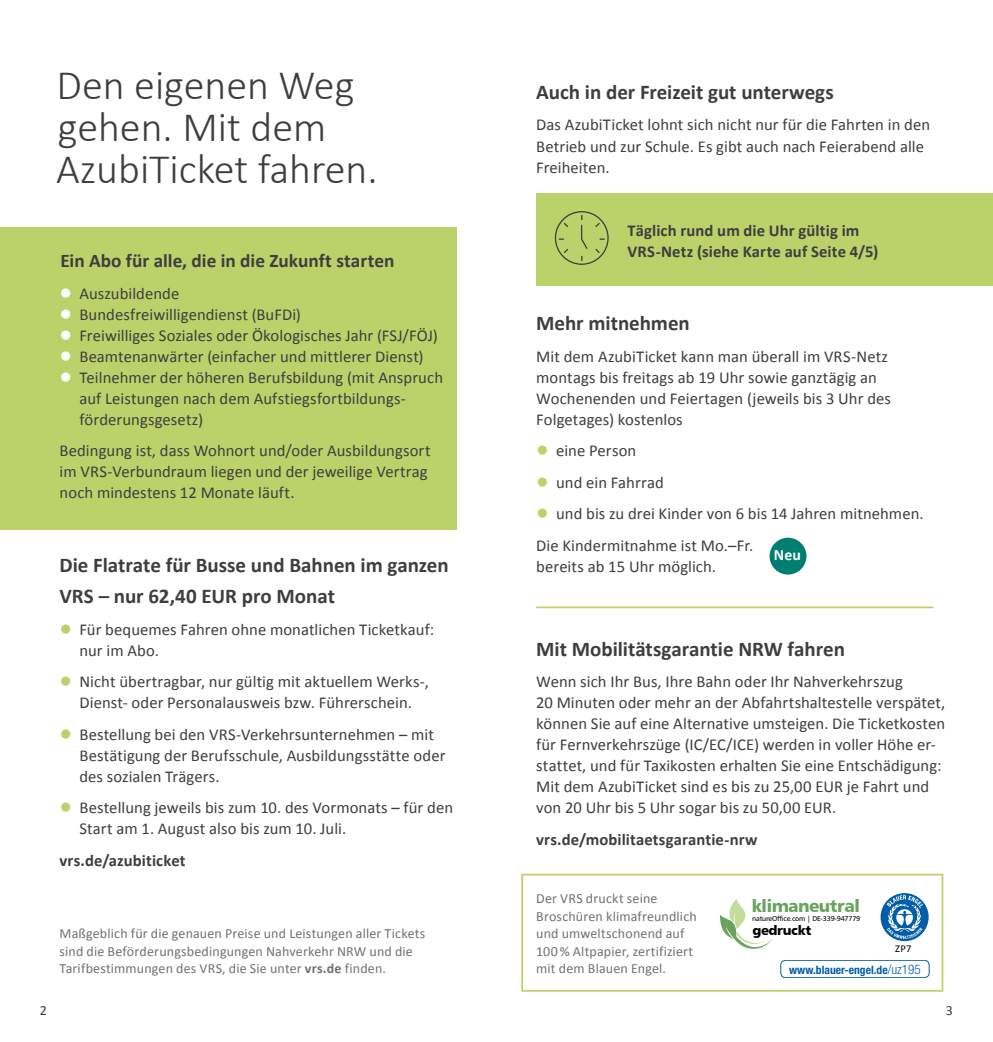
<style>
.page{position:relative;width:993px;height:1042px;background:#fff}
.page>*{position:absolute;margin:0;border:0;box-sizing:border-box;transform-origin:0 0}
.t1{font:300 42px/42px "Calibri";color:#3e3d40}
.t2{font:700 21px/31.5px "Calibri";color:#3e3d40}
.t3{font:700 19.25px "Calibri";color:#3e3d40}
.t4{font:17.32px "Humanist 777 BT Black B";letter-spacing:-.03em;color:#6aa35d}
.t5{font:16.62px/21px "Calibri";letter-spacing:.005em;color:#3e3d40}
.t6{font:700 16.62px/21px "Calibri";letter-spacing:.01em;color:#3e3d40}
.t7{font:700 15.75px "Calibri";color:#fff}
.t8{font:14px/17.5px "Calibri";letter-spacing:.01em;color:#707172}
.t9{font:14px "Calibri";color:#3e3d40}
.t10{font:13.3px "Humanist 777 BT Black B";letter-spacing:-.03em;color:#000}
.t11{font:700 condensed 11.55px "Helvetica Neue";color:#005ea8}
.t12{font:10.5px "Calibri";color:#000}
.t13{font:7.17px "Humanist 777 BT Roman B";letter-spacing:-.03em;color:#000}
.s1{font-family:"Georgia";font-size:21px;color:#fff}
.s2{font-weight:700;font-size:21px;color:#fff}
.s3{font-family:"Georgia";font-size:21px;color:#bbd26a}
.s4{font-weight:700;font-size:21px;color:#bbd26a}
.s5{font-weight:700}
.s6{font-weight:300;font-size:13.12px}
</style>
<div class="page">
<hr style="left:536px;top:606px;width:397px;height:2px;background:#bbd26a">
<div style="left:536px;top:193px;width:456px;height:92px;background:#bbd26a"></div>
<div style="left:0;top:227px;width:456px;height:302px;background:#bbd26a"></div>
<div style="left:521px;top:874px;width:422px;height:117px;border:2px solid #bbd26a"></div>
<svg style="left:720px;top:899px;width:52px;height:50px"></svg>
<div style="left:780px;top:960px;width:149px;height:18px;border:1px solid #005ea8;border-radius:5px"></div>
<svg style="left:880px;top:893px;width:48px;height:48px"></svg>
<div style="left:554px;top:211px;width:54px;height:54px;border:1px solid #3e3d40;border-radius:50%"></div>
<svg style="left:562px;top:221px;width:7px;height:6px"></svg>
<svg style="left:562px;top:248px;width:7px;height:7px"></svg>
<svg style="left:581px;top:215px;width:23px;height:46px"></svg>
<div style="left:769px;top:538px;width:37px;height:36px;background:#007e71;border-radius:50%"></div>
<h1 class="t1" style="left:56px;top:62px;width:323px">Den eigenen Weg gehen. Mit dem<br>AzubiTicket fahren.</h1>
<p class="t3" style="left:60px;top:249px;width:335px">Ein Abo für alle, die in die Zukunft starten</p>
<p class="t5" style="left:60px;top:282px;width:121px"><span class="s1">●</span><span class="s2">●</span> Auszubildende</p>
<p class="t5" style="left:60px;top:303px;width:243px"><span class="s1">●</span><span class="s2">●</span> Bundesfreiwilligendienst (BuFDi)</p>
<p class="t5" style="left:60px;top:324px;width:380px"><span class="s1">●</span><span class="s2">●</span> Freiwilliges Soziales oder Ökologisches Jahr (FSJ/FÖJ)</p>
<p class="t5" style="left:60px;top:345px;width:365px"><span class="s1">●</span><span class="s2">●</span> Beamtenanwärter (einfacher und mittlerer Dienst)</p>
<p class="t5" style="left:79px;top:366px;width:365px;text-indent:-20px"><span class="s1">●</span><span class="s2">●</span> Teilnehmer der höheren Berufsbildung (mit Anspruch auf Leistungen nach dem Aufstiegsfortbildungs&shy;förderungsgesetz)</p>
<p class="t5" style="left:60px;top:439px;width:372px">Bedingung ist, dass Wohnort und/oder Ausbildungsort im VRS-Verbundraum liegen und der jeweilige Vertrag noch mindestens 12 Monate läuft.</p>
<p class="t2" style="left:60px;top:548px;width:390px">Die Flatrate für Busse und Bahnen im ganzen<br>VRS – nur 62,40 EUR pro Monat</p>
<p class="t5" style="left:79px;top:618px;width:356px;text-indent:-20px"><span class="s3">●</span><span class="s4">●</span> Für bequemes Fahren ohne monatlichen Ticketkauf: nur im Abo.</p>
<p class="t5" style="left:60px;top:670px;width:370px;text-align:center"><span class="s3">●</span><span class="s4">●</span> Nicht übertragbar, nur gültig mit aktuellem Werks-,<br>Dienst- oder Personalausweis bzw. Führerschein.</p>
<p class="t5" style="left:79px;top:723px;width:367px;text-indent:-20px"><span class="s3">●</span><span class="s4">●</span> Bestellung bei den VRS-Verkehrsunternehmen – mit<br>Bestätigung der Berufsschule, Ausbildungsstätte oder des sozialen Trägers.</p>
<p class="t5" style="left:79px;top:796px;width:375px;text-indent:-20px"><span class="s3">●</span><span class="s4">●</span> Bestellung jeweils bis zum 10. des Vormonats – für den<br>Start am 1. August also bis zum 10. Juli.</p>
<p class="t6" style="left:60px;top:849px;width:127px">vrs.de/azubiticket</p>
<p class="t8" style="left:60px;top:924px;width:367px">Maßgeblich für die genauen Preise und Leistungen aller Tickets sind die Beförderungsbedingungen Nahverkehr NRW und die<br>Tarifbestimmungen des VRS, die Sie unter <span class="s5">vrs.de</span> finden.</p>
<p class="t2" style="left:536px;top:75px;width:299px">Auch in der Freizeit gut unterwegs</p>
<p class="t5" style="left:536px;top:114px;width:395px">Das AzubiTicket lohnt sich nicht nur für die Fahrten in den<br>Betrieb und zur Schule. Es gibt auch nach Feierabend alle<br>Freiheiten.</p>
<p class="t6" style="left:627px;top:219px;width:252px">Täglich rund um die Uhr gültig im<br>VRS-Netz (siehe Karte auf Seite 4/5)</p>
<p class="t2" style="left:536px;top:306px;width:155px">Mehr mitnehmen</p>
<p class="t5" style="left:536px;top:345px;width:356px">Mit dem AzubiTicket kann man überall im VRS-Netz montags bis freitags ab 19 Uhr sowie ganztägig an Wochenenden und Feiertagen (jeweils bis 3 Uhr des Folgetages) kostenlos</p>
<p class="t5" style="left:536px;top:439px;width:102px"><span class="s3">●</span><span class="s4">●</span> eine Person</p>
<p class="t5" style="left:536px;top:471px;width:129px"><span class="s3">●</span><span class="s4">●</span> und ein Fahrrad</p>
<p class="t5" style="left:536px;top:497px;width:389px;line-height:31.5px"><span class="s3">●</span><span class="s4">●</span> und bis zu drei Kinder von 6 bis 14 Jahren mitnehmen.<br>Die Kindermitnahme ist Mo.–Fr.</p>
<p class="t5" style="left:536px;top:555px;width:181px">bereits ab 15 Uhr möglich.</p>
<p class="t7" style="left:773px;top:545px;width:29px">Neu</p>
<p class="t2" style="left:536px;top:632px;width:310px">Mit Mobilitätsgarantie NRW fahren</p>
<p class="t5" style="left:536px;top:670px;width:410px">Wenn sich Ihr Bus, Ihre Bahn oder Ihr Nahverkehrszug<br>20 Minuten oder mehr an der Abfahrtshaltestelle verspätet, können Sie auf eine Alternative umsteigen. Die Ticketkosten für Fernverkehrszüge (IC/EC/ICE) werden in voller Höhe er&shy;stattet, und für Taxikosten erhalten Sie eine Entschädigung:<br>Mit dem AzubiTicket sind es bis zu 25,00 EUR je Fahrt und von 20 Uhr bis 5 Uhr sogar bis zu 50,00 EUR.</p>
<p class="t6" style="left:536px;top:828px;width:223px">vrs.de/mobilitaetsgarantie-nrw</p>
<p class="t8" style="left:536px;top:889px;width:162px">Der VRS druckt seine<br>Broschüren klimafreundlich und umweltschonend auf<br>100% Altpapier, zertifiziert mit dem Blauen Engel.</p>
<p class="t4" style="left:751px;top:895px;width:110px">klimaneutral</p>
<p class="t13" style="left:752px;top:914px;width:109px">natureOffice.com | DE-339-947779</p>
<p class="t10" style="left:752px;top:921px;width:60px">gedruckt</p>
<p class="t12" style="left:895px;top:942px;width:18px">ZP7</p>
<p class="t11" style="left:788px;top:962px;width:133px">www.blauer-engel.de<span class="s6">/uz195</span></p>
<p class="t9" style="left:40px;top:1001px;width:9px">2</p>
<p class="t9" style="left:945px;top:1001px;width:9px">3</p>
</div>
